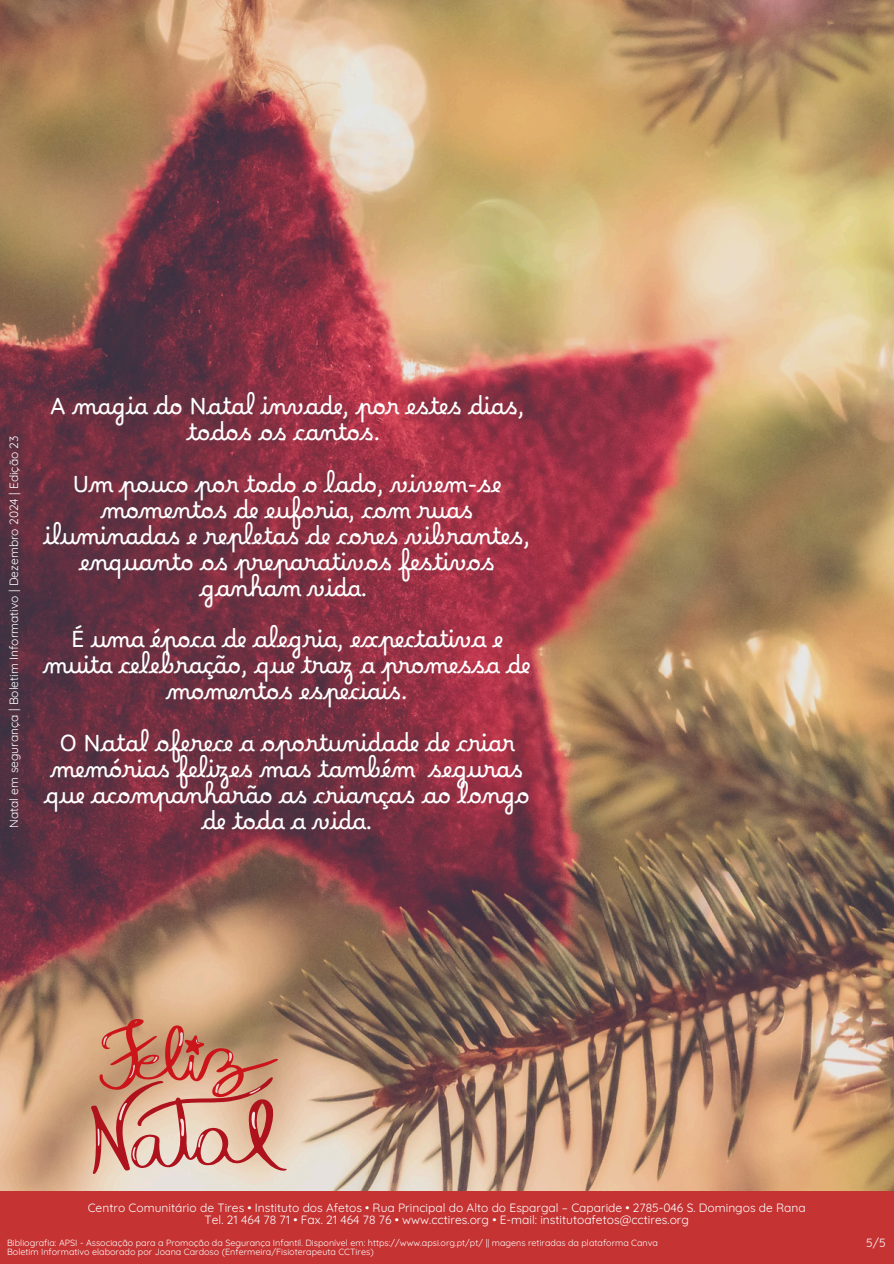
<style>
.page{position:relative;width:894px;height:1264px;background:#fff}
.page>*{position:absolute;margin:0;border:0;box-sizing:border-box;transform-origin:0 0}
.t1{font:22.5px/25.8px "Borel";color:#fff;text-align:center}
.t2{font:12px/12px "Quicksand";color:#fff;text-align:center}
.t3{font:9px "Quicksand";color:#fff}
</style>
<div class="page">
<div style="left:0;top:0;width:893px;height:1263px;background:#c63333"></div>
<img style="left:0;top:0;width:893px;height:1190px">
<svg style="left:91px;top:1017px;width:196px;height:156px;background:#d0957e"></svg>
<h1 class="t2" style="left:8px;top:828px;width:394px;rotate:-90deg">Natal em segurança | Boletim Informativo | Dezembro 2024 | Edição 23</h1>
<p class="t1" style="left:50px;top:394px;width:476px">A magia do Natal invade, por estes dias, todos os cantos.</p>
<p class="t1" style="left:44px;top:471px;width:487px">Um pouco por todo o lado, vivem-se momentos de euforia, com ruas iluminadas e repletas de cores vibrantes, enquanto os preparativos festivos ganham vida.</p>
<h1 class="t1" style="left:44px;top:626px;width:488px">É uma época de alegria, expectativa e muita celebração, que traz a promessa de momentos especiais.</h1>
<h1 class="t1" style="left:44px;top:730px;width:487px">O Natal oferece a oportunidade de criar memórias felizes mas também seguras que acompanharão as crianças ao longo de toda a vida.</h1>
<h1 class="t2" style="left:88px;top:1201px;width:719px">Centro Comunitário de Tires • Instituto dos Afetos • Rua Principal do Alto do Espargal – Caparide • 2785-046 S. Domingos de Rana<br>Tel. 21 464 78 71 • Fax. 21 464 78 76 • www.cctires.org • E-mail: institutoafetos@cctires.org</h1>
<p class="t3" style="left:7px;top:1236px;width:652px">Bibliografia: APSI - Associação para a Promoção da Segurança Infantil. Disponível em: https://www.apsi.org.pt/pt/ || magens retiradas da plataforma Canva</p>
<h2 class="t3" style="left:7px;top:1245px;width:368px">Boletim Informativo elaborado por Joana Cardoso (Enfermeira/Fisioterapeuta CCTires)</h2>
<h2 class="t2" style="left:865px;top:1236px;width:21px">5/5</h2>
</div>
